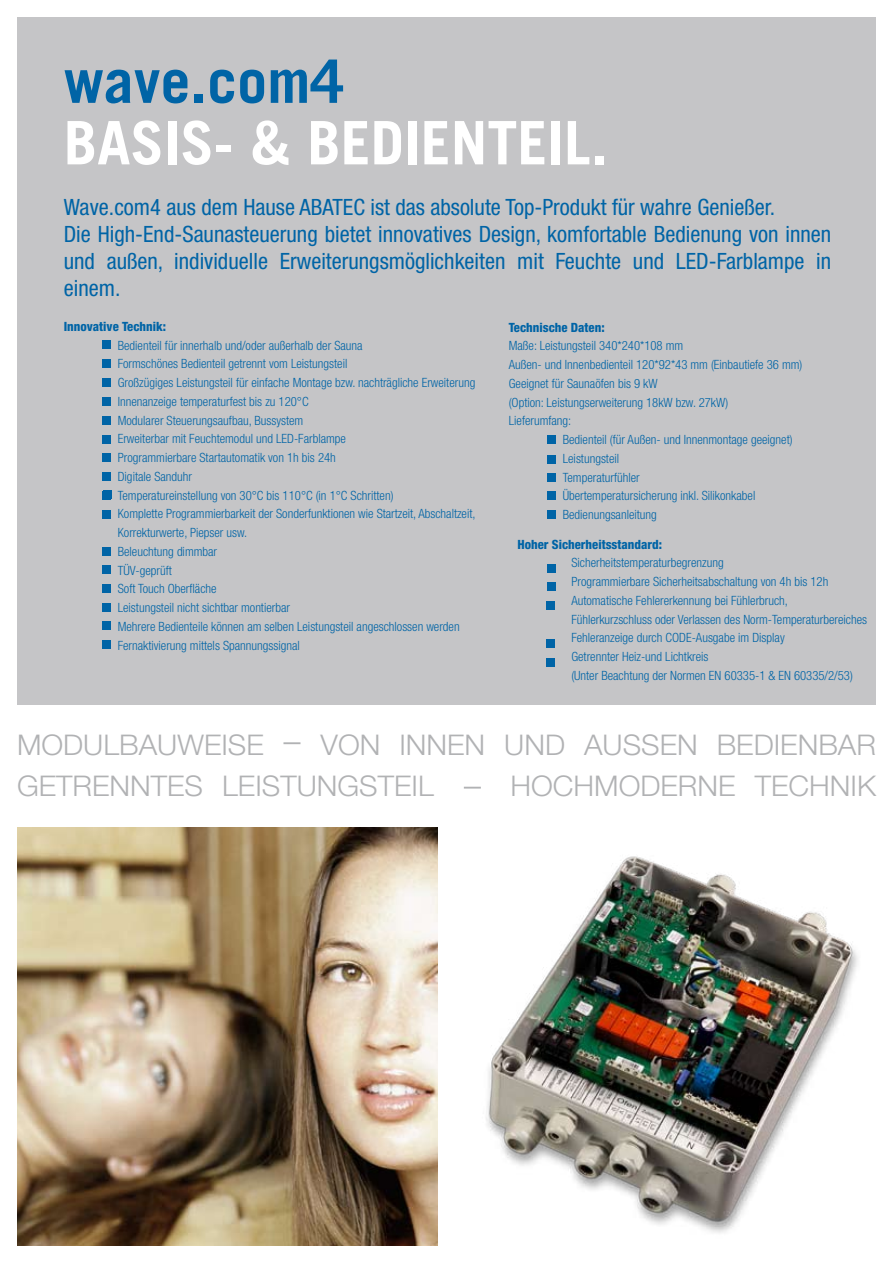
<style>
.page{position:relative;width:893px;height:1263px;background:#fff}
.page>*{position:absolute;margin:0;border:0;box-sizing:border-box;transform-origin:0 0}
.t1{font:700 60px "Trade Gothic LT";color:#fff}
.t2{font:700 60px "Trade Gothic LT";color:#0064a6}
.t3{font:300 28.5px/40.5px "Helvetica Neue";color:#b1b2b4}
.t4{font:condensed 22.5px/27px "Helvetica Neue";color:#0064a6}
.t5{font:300 condensed 12.75px/18.8px "Helvetica Neue";color:#0064a6}
.t6{font:800 condensed 12.75px "Helvetica Neue";color:#0064a6}
</style>
<div class="page">
<div style="left:17px;top:17px;width:859px;height:687px;background:#c5c5c7"></div>
<img style="left:17px;top:827px;width:421px;height:419px">
<img style="left:486px;top:856px;width:372px;height:377px">
<div style="left:547px;top:435px;width:9px;height:9px;background:#0064a6"></div>
<div style="left:547px;top:455px;width:9px;height:8px;background:#0064a6"></div>
<div style="left:547px;top:473px;width:9px;height:9px;background:#0064a6"></div>
<div style="left:102px;top:341px;width:9px;height:8px;background:#0064a6"></div>
<div style="left:102px;top:359px;width:9px;height:9px;background:#0064a6"></div>
<div style="left:102px;top:378px;width:9px;height:9px;background:#0064a6"></div>
<div style="left:102px;top:435px;width:9px;height:8px;background:#0064a6"></div>
<div style="left:102px;top:472px;width:9px;height:9px;background:#0064a6"></div>
<div style="left:102px;top:510px;width:9px;height:8px;background:#0064a6"></div>
<svg style="left:464px;top:787px;width:17px;height:1px"></svg>
<div style="left:102px;top:416px;width:9px;height:8px;background:#0064a6"></div>
<div style="left:102px;top:565px;width:9px;height:9px;background:#0064a6"></div>
<div style="left:102px;top:584px;width:9px;height:9px;background:#0064a6"></div>
<div style="left:102px;top:603px;width:9px;height:8px;background:#0064a6"></div>
<svg style="left:283px;top:742px;width:17px;height:2px"></svg>
<div style="left:102px;top:397px;width:9px;height:9px;background:#0064a6"></div>
<div style="left:102px;top:453px;width:9px;height:9px;background:#0064a6"></div>
<div style="left:102px;top:492px;width:9px;height:8px;background:#0064a6"></div>
<div style="left:103px;top:491px;width:8px;height:8px;background:#0064a6"></div>
<div style="left:102px;top:547px;width:9px;height:9px;background:#0064a6"></div>
<div style="left:102px;top:622px;width:9px;height:8px;background:#0064a6"></div>
<div style="left:102px;top:640px;width:9px;height:8px;background:#0064a6"></div>
<div style="left:547px;top:492px;width:9px;height:8px;background:#0064a6"></div>
<div style="left:547px;top:510px;width:9px;height:8px;background:#0064a6"></div>
<div style="left:547px;top:564px;width:8px;height:8px;background:#0064a6"></div>
<div style="left:547px;top:583px;width:8px;height:8px;background:#0064a6"></div>
<div style="left:547px;top:601px;width:8px;height:9px;background:#0064a6"></div>
<div style="left:547px;top:658px;width:8px;height:9px;background:#0064a6"></div>
<div style="left:547px;top:639px;width:8px;height:9px;background:#0064a6"></div>
<h1 class="t2" style="left:64px;top:45px;width:282px">wave.com4</h1>
<h1 class="t1" style="left:64px;top:106px;width:545px">BASIS- &amp; BEDIENTEIL.</h1>
<p class="t4" style="left:64px;top:194px;width:769px">Wave.com4 aus dem Hause ABATEC ist das absolute Top-Produkt für wahre Genießer.<br>Die High-End-Saunasteuerung bietet innovatives Design, komfortable Bedienung von innen und außen, individuelle Erweiterungsmöglichkeiten mit Feuchte und LED-Farblampe in einem.</p>
<p class="t6" style="left:509px;top:319px;width:97px">Technische Daten:</p>
<p class="t5" style="left:509px;top:336px;width:176px">Maße: Leistungsteil 340*240*108 mm</p>
<p class="t5" style="left:509px;top:355px;width:295px">Außen- und Innenbedienteil 120*92*43 mm (Einbautiefe 36 mm)</p>
<p class="t5" style="left:509px;top:374px;width:150px">Geeignet für Saunaöfen bis 9 kW</p>
<p class="t5" style="left:509px;top:393px;width:221px">(Option: Leistungserweiterung 18kW bzw. 27kW)</p>
<p class="t5" style="left:509px;top:411px;width:64px">Lieferumfang:</p>
<p class="t5" style="left:563px;top:430px;width:231px">Bedienteil (für Außen- und Innenmontage geeignet)</p>
<p class="t5" style="left:563px;top:449px;width:58px">Leistungsteil</p>
<p class="t5" style="left:563px;top:468px;width:79px">Temperaturfühler</p>
<p class="t5" style="left:563px;top:486px;width:194px">Übertemperatursicherung inkl. Silikonkabel</p>
<p class="t5" style="left:563px;top:505px;width:96px">Bedienungsanleitung</p>
<p class="t6" style="left:64px;top:318px;width:104px">Innovative Technik:</p>
<p class="t5" style="left:118px;top:335px;width:359px">Bedienteil für innerhalb und/oder außerhalb der Sauna<br>Formschönes Bedienteil getrennt vom Leistungsteil<br>Großzügiges Leistungsteil für einfache Montage bzw. nachträgliche Erweiterung Innenanzeige temperaturfest bis zu 120°C<br>Modularer Steuerungsaufbau, Bussystem<br>Erweiterbar mit Feuchtemodul und LED-Farblampe<br>Programmierbare Startautomatik von 1h bis 24h<br>Digitale Sanduhr<br>Temperatureinstellung von 30°C bis 110°C (in 1°C Schritten)<br>Komplette Programmierbarkeit der Sonderfunktionen wie Startzeit, Abschaltzeit, Korrekturwerte, Piepser usw.<br>Beleuchtung dimmbar<br>TÜV-geprüft<br>Soft Touch Oberfläche<br>Leistungsteil nicht sichtbar montierbar<br>Mehrere Bedienteile können am selben Leistungsteil angeschlossen werden Fernaktivierung mittels Spannungssignal</p>
<p class="t6" style="left:517px;top:536px;width:146px">Hoher Sicherheitsstandard:</p>
<p class="t5" style="left:571px;top:553px;width:297px">Sicherheitstemperaturbegrenzung<br>Programmierbare Sicherheitsabschaltung von 4h bis 12h Automatische Fehlererkennung bei Fühlerbruch, Fühlerkurzschluss oder Verlassen des Norm-Temperaturbereiches Fehleranzeige durch CODE-Ausgabe im Display<br>Getrennter Heiz-und Lichtkreis<br>(Unter Beachtung der Normen EN 60335-1 &amp; EN 60335/2/53)</p>
<h2 class="t3" style="left:17px;top:724px;width:860px;text-indent:304px">VON INNEN UND AUSSEN BEDIENBAR<br>GETRENNTES LEISTUNGSTEIL</h2>
<h2 class="t3" style="left:17px;top:724px;width:248px">MODULBAUWEISE</h2>
<h2 class="t3" style="left:510px;top:764px;width:367px">HOCHMODERNE TECHNIK</h2>
</div>
